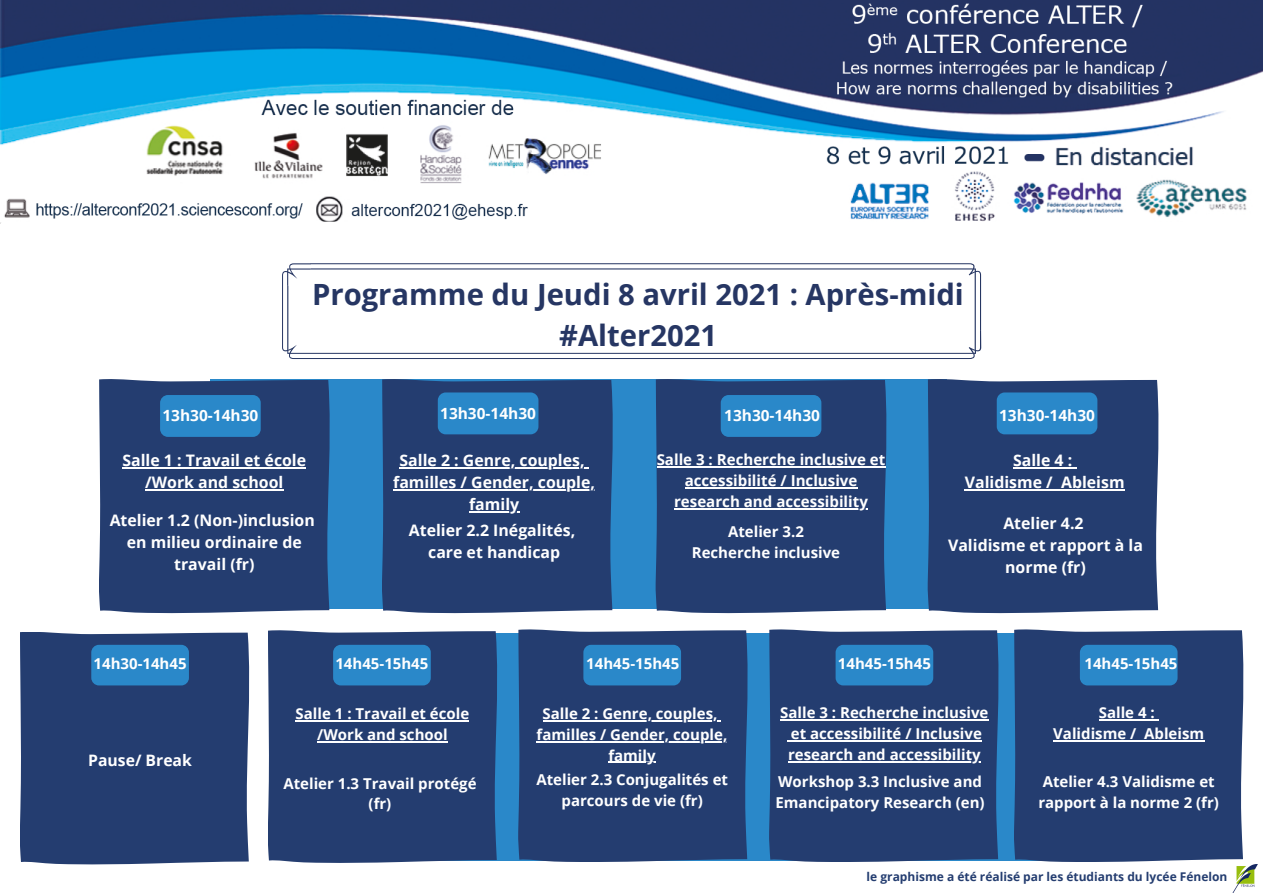
<style>
.page{position:relative;width:1263px;height:893px;background:#fff}
.page>*{position:absolute;margin:0;border:0;box-sizing:border-box;transform-origin:0 0}
.t1{font:700 29.25px "Open Sans";color:#263663}
.t2{font:700 15.9px/22px "Open Sans";color:#fff;text-align:center}
.t3{font:700 15.75px "Open Sans";color:#fff}
.t4{font:700 15.45px "Open Sans";color:#fff}
.t5{font:700 15.08px/20.9px "Open Sans";color:#fff;text-align:center}
.t6{font:700 15px/20.9px "Open Sans";color:#fff;text-align:center}
.t7{font:700 12px "Open Sans";color:#243d70}
</style>
<div class="page">
<div style="left:333px;top:633px;width:733px;height:227px;background:#2a88c9"></div>
<div style="left:20px;top:632px;width:230px;height:232px;background:#243d70"></div>
<div style="left:91px;top:645px;width:98px;height:40px;background:#2a88c9;border-radius:8px"></div>
<div style="left:210px;top:379px;width:736px;height:230px;background:#2a88c9"></div>
<div style="left:99px;top:379px;width:231px;height:234px;background:#243d70"></div>
<div style="left:656px;top:379px;width:231px;height:234px;background:#243d70"></div>
<div style="left:268px;top:630px;width:230px;height:233px;background:#243d70"></div>
<div style="left:518px;top:629px;width:230px;height:233px;background:#243d70"></div>
<div style="left:769px;top:629px;width:230px;height:233px;background:#243d70"></div>
<div style="left:1014px;top:629px;width:230px;height:233px;background:#243d70"></div>
<div style="left:160px;top:395px;width:101px;height:42px;background:#2a88c9;border-radius:8px"></div>
<div style="left:382px;top:379px;width:231px;height:234px;background:#243d70"></div>
<div style="left:438px;top:392px;width:100px;height:42px;background:#2a88c9;border-radius:8px"></div>
<div style="left:721px;top:395px;width:100px;height:42px;background:#2a88c9;border-radius:8px"></div>
<div style="left:928px;top:379px;width:231px;height:234px;background:#243d70"></div>
<div style="left:997px;top:392px;width:100px;height:42px;background:#2a88c9;border-radius:8px"></div>
<div style="left:333px;top:645px;width:98px;height:40px;background:#2a88c9;border-radius:8px"></div>
<div style="left:583px;top:645px;width:98px;height:40px;background:#2a88c9;border-radius:8px"></div>
<div style="left:835px;top:645px;width:98px;height:40px;background:#2a88c9;border-radius:8px"></div>
<div style="left:1080px;top:645px;width:97px;height:40px;background:#2a88c9;border-radius:8px"></div>
<img style="left:1233px;top:864px;width:24px;height:29px">
<svg style="left:282px;top:263px;width:699px;height:96px"></svg>
<hr style="left:296px;top:720px;width:173px;height:1px;background:#fff">
<hr style="left:317px;top:741px;width:131px;height:1px;background:#fff">
<hr style="left:542px;top:720px;width:175px;height:1px;background:#fff">
<hr style="left:537px;top:741px;width:190px;height:1px;background:#fff">
<hr style="left:608px;top:762px;width:48px;height:1px;background:#fff">
<hr style="left:780px;top:719px;width:208px;height:1px;background:#fff">
<hr style="left:791px;top:740px;width:191px;height:1px;background:#fff">
<hr style="left:788px;top:761px;width:193px;height:1px;background:#fff">
<hr style="left:1099px;top:719px;width:56px;height:1px;background:#fff">
<hr style="left:1053px;top:740px;width:83px;height:1px;background:#fff">
<hr style="left:1144px;top:740px;width:60px;height:1px;background:#fff">
<hr style="left:1013px;top:467px;width:59px;height:1px;background:#fff">
<hr style="left:965px;top:489px;width:88px;height:1px;background:#fff">
<hr style="left:1061px;top:489px;width:63px;height:1px;background:#fff">
<hr style="left:657px;top:466px;width:228px;height:1px;background:#fff">
<hr style="left:685px;top:487px;width:172px;height:1px;background:#fff">
<hr style="left:674px;top:508px;width:194px;height:1px;background:#fff">
<hr style="left:399px;top:467px;width:186px;height:1px;background:#fff">
<hr style="left:393px;top:489px;width:202px;height:1px;background:#fff">
<hr style="left:469px;top:511px;width:50px;height:1px;background:#fff">
<hr style="left:122px;top:467px;width:184px;height:1px;background:#fff">
<hr style="left:145px;top:489px;width:138px;height:1px;background:#fff">
<img style="left:0;top:0;width:1263px;height:223px">
<div style="left:3px;top:222px;width:1260px;height:6px;background:#fff"></div>
<p class="t4" style="left:162px;top:405px;width:97px">13h30-14h30</p>
<p class="t1" style="left:312px;top:274px;width:653px">Programme du Jeudi 8 avril 2021 : Après-midi</p>
<p class="t1" style="left:559px;top:315px;width:159px">#Alter2021</p>
<p class="t4" style="left:440px;top:402px;width:97px">13h30-14h30</p>
<p class="t4" style="left:724px;top:405px;width:97px">13h30-14h30</p>
<p class="t4" style="left:999px;top:405px;width:97px">13h30-14h30</p>
<p class="t2" style="left:122px;top:448px;width:185px">Salle 1 : Travail et école /Work and school</p>
<p class="t2" style="left:110px;top:508px;width:207px">Atelier 1.2 (Non-)inclusion</p>
<p class="t2" style="left:127px;top:530px;width:176px">en milieu ordinaire de travail (fr)</p>
<p class="t2" style="left:399px;top:448px;width:187px">Salle 2 : Genre, couples,</p>
<p class="t2" style="left:393px;top:470px;width:203px">familles / Gender, couple, family</p>
<p class="t2" style="left:409px;top:519px;width:168px">Atelier 2.2 Inégalités,</p>
<p class="t2" style="left:428px;top:541px;width:133px">care et handicap</p>
<p class="t5" style="left:657px;top:449px;width:230px">Salle 3 : Recherche inclusive et accessibilité / Inclusive research and accessibility</p>
<p class="t6" style="left:728px;top:521px;width:77px">Atelier 3.2</p>
<p class="t6" style="left:692px;top:542px;width:150px">Recherche inclusive</p>
<p class="t2" style="left:1013px;top:448px;width:61px">Salle 4 :</p>
<p class="t2" style="left:965px;top:470px;width:161px">Validisme / Ableism</p>
<p class="t2" style="left:1003px;top:511px;width:82px">Atelier 4.2</p>
<p class="t2" style="left:948px;top:533px;width:196px">Validisme et rapport à la norme (fr)</p>
<p class="t6" style="left:94px;top:653px;width:95px">14h30-14h45</p>
<p class="t6" style="left:335px;top:653px;width:95px">14h45-15h45</p>
<p class="t6" style="left:586px;top:653px;width:95px">14h45-15h45</p>
<p class="t6" style="left:838px;top:653px;width:95px">14h45-15h45</p>
<p class="t6" style="left:1084px;top:653px;width:95px">14h45-15h45</p>
<p class="t3" style="left:88px;top:749px;width:105px">Pause/ Break</p>
<p class="t6" style="left:296px;top:703px;width:175px">Salle 1 : Travail et école /Work and school</p>
<p class="t6" style="left:542px;top:703px;width:176px">Salle 2 : Genre, couples,</p>
<p class="t6" style="left:537px;top:723px;width:192px">familles / Gender, couple, family</p>
<p class="t6" style="left:780px;top:702px;width:210px">Salle 3 : Recherche inclusive</p>
<p class="t6" style="left:788px;top:723px;width:195px;text-align:left">et accessibilité / Inclusive research and accessibility</p>
<p class="t6" style="left:1099px;top:702px;width:57px">Salle 4 :</p>
<p class="t6" style="left:1053px;top:723px;width:152px">Validisme / Ableism</p>
<p class="t6" style="left:283px;top:772px;width:195px">Atelier 1.3 Travail protégé</p>
<p class="t6" style="left:369px;top:793px;width:24px">(fr)</p>
<p class="t6" style="left:536px;top:768px;width:193px">Atelier 2.3 Conjugalités et parcours de vie (fr)</p>
<p class="t6" style="left:775px;top:770px;width:211px;text-align:left">Workshop 3.3 Inclusive and<br>Emancipatory Research (en)</p>
<p class="t6" style="left:1038px;top:770px;width:182px;text-align:left">Atelier 4.3 Validisme et rapport à la norme 2 (fr)</p>
<p class="t7" style="left:866px;top:868px;width:362px">le graphisme a été réalisé par les étudiants du lycée Fénelon</p>
</div>
